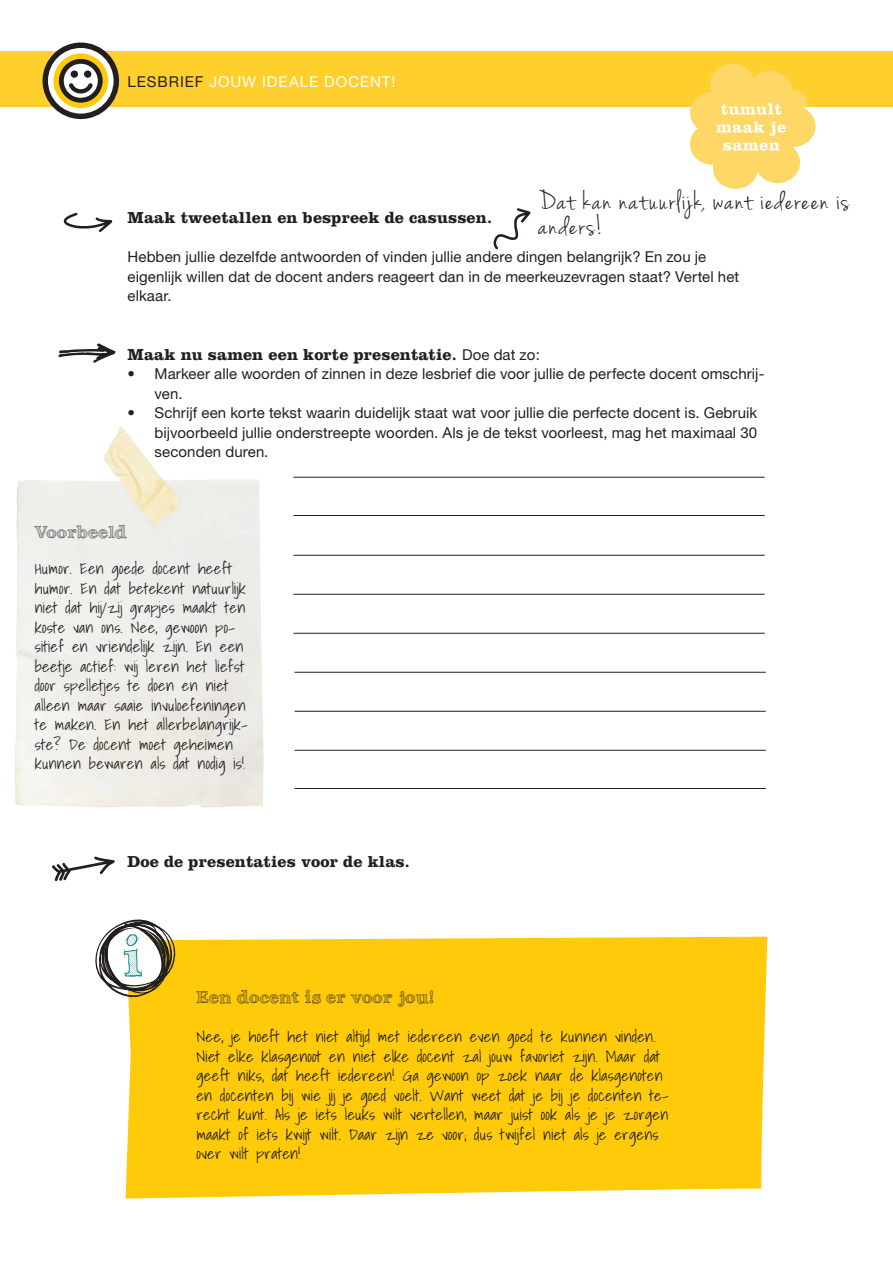
<style>
.page{position:relative;width:893px;height:1263px;background:#fff}
.page>*{position:absolute;margin:0;border:0;box-sizing:border-box;transform-origin:0 0}
.kopje_Archistico{font:700 54.45px "Archistico";color:#1f8f8e}
.op_briefje__Jenna_su{font:28.5px/25.5px "Jenna Sue";letter-spacing:.05em;color:#231f20;scale:1.04 1}
.kopje_Archistico-2{font:700 17.1px "Archistico";letter-spacing:.025em;color:#231f20}
.tussenkopje_eerste_o{font:700 16.5px "Clarendon";letter-spacing:.005em;color:#231f20}
.op_briefje_shadows_1{font:300 15px/19.5px "Shadows Into";letter-spacing:.015em;color:#231f20;scale:1.1 1}
.tussenkopje_eerste_o-2{font:15px/19.5px "Helvetica Neue";letter-spacing:.005em;color:#231f20}
.t1{font:15px "Helvetica Neue";letter-spacing:.065em;color:#fff}
.s1{color:#231f20}
.s2{font-family:"Helvetica Neue";font-weight:400;font-size:15px}
</style>
<div class="page">
<div style="left:0;top:51px;width:893px;height:55px;background:#ffcf2d"></div>
<div style="left:43px;top:43px;width:76px;height:76px;background:#231f20;border-radius:50%"></div>
<svg style="left:48px;top:48px;width:66px;height:66px"></svg>
<div style="left:53px;top:53px;width:55px;height:55px;background:#feca0a;border-radius:50%"></div>
<svg style="left:59px;top:59px;width:44px;height:44px"></svg>
<div style="left:64px;top:64px;width:34px;height:34px;background:#fff;border-radius:50%"></div>
<svg style="left:68px;top:70px;width:26px;height:24px"></svg>
<svg style="left:687px;top:63px;width:131px;height:126px"></svg>
<svg style="left:58px;top:343px;width:58px;height:20px"></svg>
<svg style="left:63px;top:213px;width:49px;height:19px"></svg>
<svg style="left:494px;top:208px;width:36px;height:41px"></svg>
<hr style="left:293px;top:594px;width:472px;height:1px;background:#231f20">
<img style="left:14px;top:426px;width:250px;height:382px">
<hr style="left:293px;top:555px;width:472px;height:1px;background:#231f20">
<hr style="left:293px;top:515px;width:472px;height:1px;background:#231f20">
<hr style="left:293px;top:477px;width:472px;height:1px;background:#231f20">
<hr style="left:293px;top:633px;width:472px;height:1px;background:#231f20">
<hr style="left:295px;top:672px;width:471px;height:1px;background:#231f20">
<hr style="left:295px;top:711px;width:471px;height:1px;background:#231f20">
<hr style="left:295px;top:750px;width:471px;height:1px;background:#231f20">
<hr style="left:295px;top:788px;width:471px;height:1px;background:#231f20">
<svg style="left:52px;top:856px;width:63px;height:25px"></svg>
<div style="left:125px;top:936px;width:643px;height:263px;background:#feca0a"></div>
<svg style="left:95px;top:919px;width:86px;height:91px"></svg>
<p class="t1" style="left:128px;top:73px;width:269px"><span class="s1">LESBRIEF</span> JOUW IDEALE DOCENT!</p>
<p class="op_briefje__Jenna_su" style="left:539px;top:189px;width:300px">Dat kan natuurlijk, want iedereen is anders!</p>
<p class="tussenkopje_eerste_o" style="left:128px;top:208px;width:366px">Maak tweetallen en bespreek de casussen.</p>
<p class="tussenkopje_eerste_o-2" style="left:128px;top:247px;width:580px">Hebben jullie dezelfde antwoorden of vinden jullie andere dingen belangrijk? En zou je</p>
<p class="tussenkopje_eerste_o-2" style="left:128px;top:266px;width:613px">eigenlijk willen dat de docent anders reageert dan in de meerkeuzevragen staat? Vertel het</p>
<p class="tussenkopje_eerste_o-2" style="left:128px;top:286px;width:46px">elkaar.</p>
<p class="tussenkopje_eerste_o" style="left:128px;top:344px;width:414px">Maak nu samen een korte presentatie. <span class="s2">Doe dat zo:</span></p>
<p class="tussenkopje_eerste_o-2" style="left:155px;top:364px;width:611px;text-indent:-27px">• Markeer alle woorden of zinnen in deze lesbrief die voor jullie de perfecte docent omschrij&shy;ven.</p>
<p class="tussenkopje_eerste_o-2" style="left:155px;top:403px;width:604px;text-align:justify;text-indent:-27px">• Schrijf een korte tekst waarin duidelijk staat wat voor jullie die perfecte docent is. Gebruik bijvoorbeeld jullie onderstreepte woorden. Als je de tekst voorleest, mag het maximaal 30 seconden duren.</p>
<p class="kopje_Archistico-2" style="left:35px;top:522px;width:94px">Voorbeeld</p>
<p class="op_briefje_shadows_1" style="left:35px;top:559px;width:195px">Humor. Een goede docent heeft humor. En dat betekent natuurlijk niet dat hij/zij grapjes maakt ten koste van ons. Nee, gewoon po&shy;sitief en vriendelijk zijn. En een beetje actief: wij leren het liefst door spelletjes te doen en niet alleen maar saaie invuloefeningen te maken. En het allerbelangrijk&shy;ste? De docent moet geheimen kunnen bewaren als dat nodig is!</p>
<p class="tussenkopje_eerste_o" style="left:128px;top:851px;width:284px">Doe de presentaties voor de klas.</p>
<p class="kopje_Archistico" style="left:122px;top:926px;width:22px">i</p>
<p class="kopje_Archistico-2" style="left:196px;top:987px;width:240px">Een docent is er voor jou!</p>
<p class="op_briefje_shadows_1" style="left:196px;top:1027px;width:431px">Nee, je hoeft het niet altijd met iedereen even goed te kunnen vinden.<br>Niet elke klasgenoot en niet elke docent zal jouw favoriet zijn. Maar dat geeft niks, dat heeft iedereen! Ga gewoon op zoek naar de klasgenoten en docenten bij wie jij je goed voelt. Want weet dat je bij je docenten te&shy;recht kunt. Als je iets leuks wilt vertellen, maar juist ook als je je zorgen maakt of iets kwijt wilt. Daar zijn ze voor; dus twijfel niet als je ergens over wilt praten!</p>
</div>
